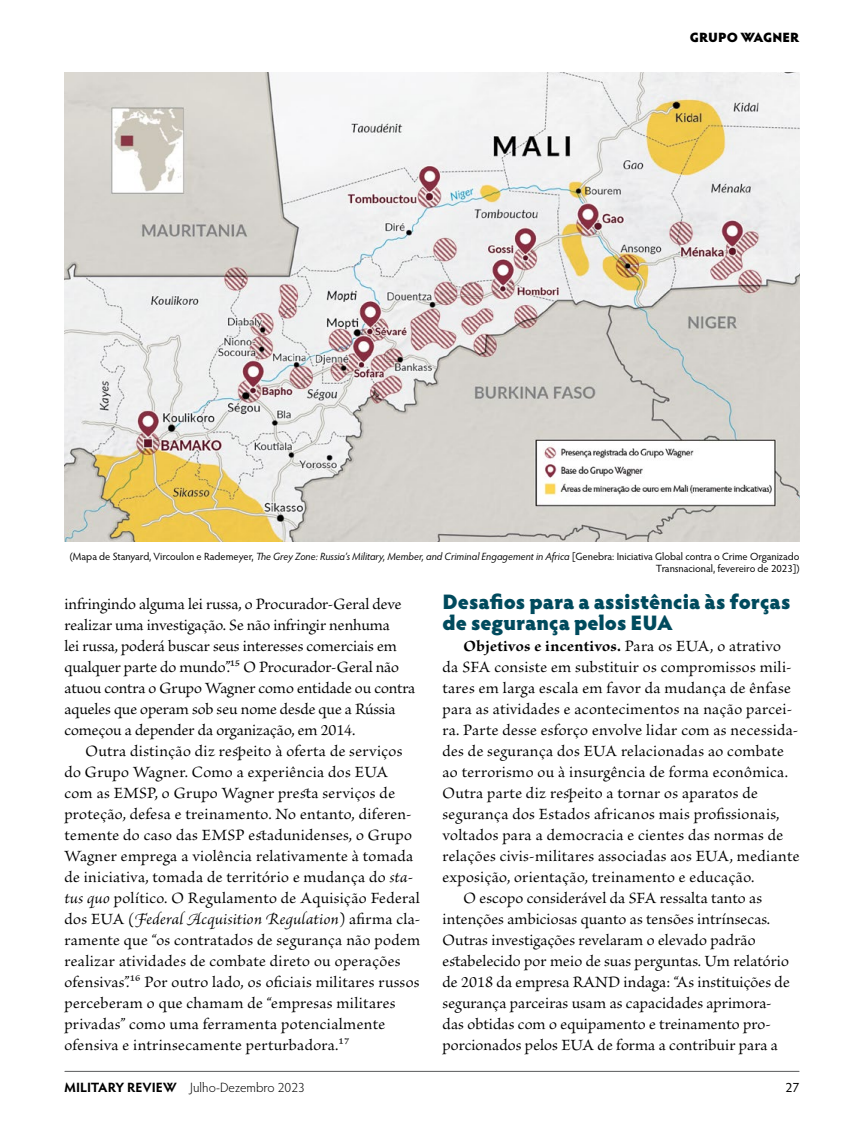
<style>
.page{position:relative;width:864px;height:1134px;background:#fff}
.page>*{position:absolute;margin:0;border:0;box-sizing:border-box;transform-origin:0 0}
.subhead{font:900 21px/21px "Hypatia Sans Pro";color:#004a5d}
.body{font:16.5px/21px "Brioso Pro";letter-spacing:.015em;color:#000}
.body-2{font:16.5px/21px "Brioso Pro";letter-spacing:-.005em;color:#000}
.t1{font:300 13.5px "Hypatia Sans Pro";color:#000}
.t2{font:900 13.5px "Hypatia Sans Pro";color:#000}
.t3{font:13.5px "Hypatia Sans Pro";color:#000}
.photocredit{font:10.5px/12px "Hypatia Sans Pro";color:#000;text-align:right}
.s1{font-style:italic}
.s2{font-weight:700}
</style>
<div class="page">
<hr style="left:65px;top:1071px;width:734px;height:1px;background:#58595b">
<img style="left:64px;top:73px;width:736px;height:468px">
<p class="t2" style="left:690px;top:27px;width:111px">GRUPO WAGNER</p>
<p class="photocredit" style="left:70px;top:550px;width:731px">(Mapa de Stanyard, Vircoulon e Rademeyer, <span class="s1">The Grey Zone: Russia’s Military, Member, and Criminal Engagement in Africa</span> [Genebra: Iniciativa Global contra o Crime Organizado<br>Transnacional, fevereiro de 2023])</p>
<p class="body-2" style="left:64px;top:594px;width:352px">infringindo alguma lei russa, o Procurador-Geral deve realizar uma investigação. Se não infringir nenhuma<br>lei russa, poderá buscar seus interesses comerciais em qualquer parte do mundo”.15 O Procurador-Geral não atuou contra o Grupo Wagner como entidade ou contra aqueles que operam sob seu nome desde que a Rússia começou a depender da organização, em 2014.</p>
<p class="body" style="left:64px;top:741px;width:357px;text-indent:21px">Outra distinção diz respeito à oferta de serviços do Grupo Wagner. Como a experiência dos EUA com as EMSP, o Grupo Wagner presta serviços de proteção, defesa e treinamento. No entanto, diferen&shy;temente do caso das EMSP estadunidenses, o Grupo Wagner emprega a violência relativamente à tomada de iniciativa, tomada de território e mudança do <span class="s1">sta&shy;tus quo</span> político. O Regulamento de Aquisição Federal dos EUA (<span class="s1">Federal Acquisition Regulation</span>) afirma cla&shy;ramente que “os contratados de segurança não podem realizar atividades de combate direto ou operações ofensivas”.16 Por outro lado, os oficiais militares russos perceberam o que chamam de “empresas militares privadas” como uma ferramenta potencialmente ofensiva e intrinsecamente perturbadora.17</p>
<h2 class="subhead" style="left:442px;top:590px;width:349px">Desafios para a assistência às forças de segurança pelos EUA</h2>
<p class="body" style="left:442px;top:636px;width:359px;text-indent:21px"><span class="s2">Objetivos e incentivos.</span> Para os EUA, o atrativo da SFA consiste em substituir os compromissos mili&shy;tares em larga escala em favor da mudança de ênfase para as atividades e acontecimentos na nação parcei&shy;ra. Parte desse esforço envolve lidar com as necessida&shy;des de segurança dos EUA relacionadas ao combate ao terrorismo ou à insurgência de forma econômica.<br>Outra parte diz respeito a tornar os aparatos de segurança dos Estados africanos mais profissionais, voltados para a democracia e cientes das normas de relações civis-militares associadas aos EUA, mediante exposição, orientação, treinamento e educação.</p>
<p class="body" style="left:442px;top:888px;width:349px;text-indent:21px">O escopo considerável da SFA ressalta tanto as intenções ambiciosas quanto as tensões intrínsecas.<br>Outras investigações revelaram o elevado padrão estabelecido por meio de suas perguntas. Um relatório de 2018 da empresa RAND indaga: “As instituições de segurança parceiras usam as capacidades aprimora&shy;das obtidas com o equipamento e treinamento pro&shy;porcionados pelos EUA de forma a contribuir para a</p>
<p class="t1" style="left:64px;top:1079px;width:242px"><span class="s2">MILITARY REVIEW</span> Julho-Dezembro 2023</p>
<p class="t3" style="left:786px;top:1078px;width:15px">27</p>
</div>
